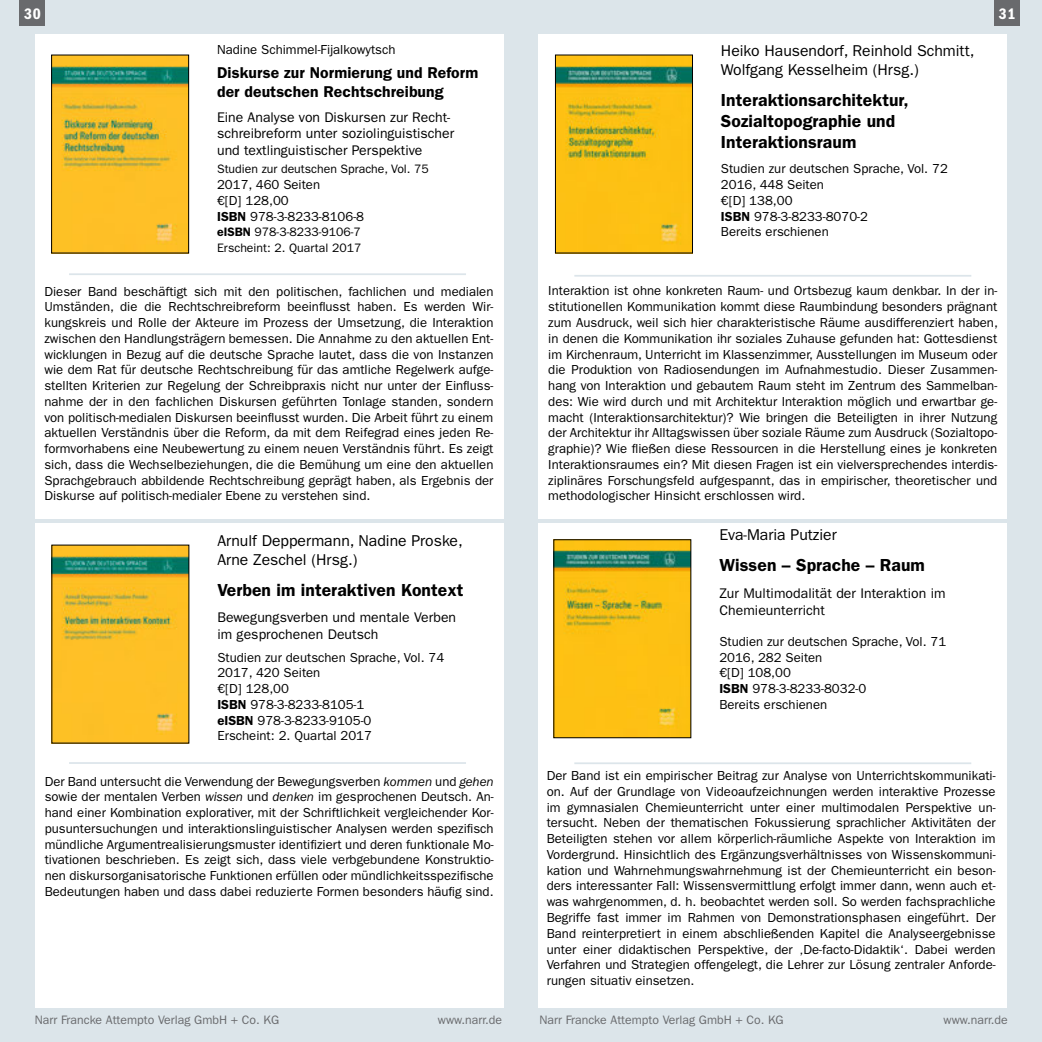
<style>
.page{position:relative;width:1042px;height:1042px;background:#fff}
.page>*{position:absolute;margin:0;border:0;box-sizing:border-box;transform-origin:0 0}
.t1{font:600 17.5px/21px "ITC Franklin Gothic Std";letter-spacing:.005em;color:#000}
.t2{font:15.75px/18.9px "ITC Franklin Gothic Std";color:#000}
.t3{font:600 15.75px/18.9px "ITC Franklin Gothic Std";letter-spacing:.005em;color:#000}
.t4{font:15.75px "ITC Franklin Gothic Std Dm Cd";color:#fff}
.t5{font:14px/16.8px "ITC Franklin Gothic Std";color:#000}
.t6{font:13.12px/15.8px "ITC Franklin Gothic Std";color:#000}
.t7{font:12.25px "ITC Franklin Gothic Std";color:#696a6d}
.t8{font:12.25px/15.8px "ITC Franklin Gothic Std";color:#000}
.s1{font-weight:600}
.s2{font-style:italic}
</style>
<div class="page">
<div style="left:0;top:0;width:521px;height:1042px;background:#dce5ea"></div>
<div style="left:521px;top:0;width:521px;height:1042px;background:#dce5ea"></div>
<div style="left:538px;top:523px;width:469px;height:484px;background:#fff"></div>
<div style="left:538px;top:35px;width:469px;height:483px;background:#fff"></div>
<div style="left:35px;top:523px;width:469px;height:484px;background:#fff"></div>
<div style="left:35px;top:35px;width:469px;height:484px;background:#fff"></div>
<div style="left:20px;top:0;width:25px;height:26px;background:#696a6d"></div>
<div style="left:994px;top:0;width:26px;height:26px;background:#696a6d"></div>
<hr style="left:69px;top:273px;width:397px;height:2px;background:#dce5ea">
<hr style="left:69px;top:762px;width:397px;height:2px;background:#dce5ea">
<hr style="left:574px;top:275px;width:397px;height:2px;background:#dce5ea">
<hr style="left:574px;top:762px;width:397px;height:2px;background:#dce5ea">
<img style="left:555px;top:541px;width:134px;height:195px">
<img style="left:557px;top:57px;width:134px;height:194px">
<div style="left:555px;top:55px;width:138px;height:198px;border:1px solid #000"></div>
<img style="left:54px;top:547px;width:133px;height:194px">
<img style="left:53px;top:57px;width:134px;height:194px">
<div style="left:51px;top:55px;width:138px;height:198px;border:1px solid #000"></div>
<p class="t4" style="left:24px;top:5px;width:18px">30</p>
<p class="t4" style="left:999px;top:5px;width:18px">31</p>
<p class="t6" style="left:217px;top:42px;width:180px">Nadine Schimmel-Fijalkowytsch</p>
<p class="t3" style="left:217px;top:64px;width:263px">Diskurse zur Normierung und Reform der deutschen Rechtschreibung</p>
<p class="t5" style="left:217px;top:108px;width:239px">Eine Analyse von Diskursen zur Recht&shy;schreibreform unter soziolinguistischer und textlinguistischer Perspektive</p>
<p class="t8" style="left:217px;top:161px;width:213px">Studien zur deutschen Sprache, Vol. 75</p>
<p class="t6" style="left:217px;top:177px;width:148px">2017, 460 Seiten<br>€[D] 128,00<br><span class="s1">ISBN</span> 978-3-8233-8106-8</p>
<p class="t8" style="left:217px;top:224px;width:146px"><span class="s1">eISBN</span> 978-3-8233-9106-7<br>Erscheint: 2. Quartal 2017</p>
<p class="t6" style="left:44px;top:283px;width:450px;text-align:justify">Dieser Band beschäftigt sich mit den politischen, fachlichen und medialen Umständen, die die Rechtschreibreform beeinflusst haben. Es werden Wir&shy;kungskreis und Rolle der Akteure im Prozess der Umsetzung, die Interaktion zwischen den Handlungsträgern bemessen. Die Annahme zu den aktuellen Ent&shy;wicklungen in Bezug auf die deutsche Sprache lautet, dass die von Instanzen wie dem Rat für deutsche Rechtschreibung für das amtliche Regelwerk aufge&shy;stellten Kriterien zur Regelung der Schreibpraxis nicht nur unter der Einfluss&shy;nahme der in den fachlichen Diskursen geführten Tonlage standen, sondern von politisch-medialen Diskursen beeinflusst wurden. Die Arbeit führt zu einem aktuellen Verständnis über die Reform, da mit dem Reifegrad eines jeden Re&shy;formvorhabens eine Neubewertung zu einem neuen Verständnis führt. Es zeigt sich, dass die Wechselbeziehungen, die die Bemühung um eine den aktuellen Sprachgebrauch abbildende Rechtschreibung geprägt haben, als Ergebnis der Diskurse auf politisch-medialer Ebene zu verstehen sind.</p>
<p class="t2" style="left:217px;top:531px;width:247px">Arnulf Deppermann, Nadine Proske,<br>Arne Zeschel (Hrsg.)</p>
<h1 class="t1" style="left:217px;top:579px;width:248px">Verben im interaktiven Kontext</h1>
<p class="t5" style="left:217px;top:609px;width:240px">Bewegungsverben und mentale Verben im gesprochenen Deutsch</p>
<p class="t6" style="left:217px;top:649px;width:228px">Studien zur deutschen Sprache, Vol. 74<br>2017, 420 Seiten<br>€[D] 128,00<br><span class="s1">ISBN</span> 978-3-8233-8105-1<br><span class="s1">eISBN</span> 978-3-8233-9105-0<br>Erscheint: 2. Quartal 2017</p>
<p class="t6" style="left:45px;top:773px;width:450px;text-align:justify">Der Band untersucht die Verwendung der Bewegungsverben <span class="s2">kommen</span> und <span class="s2">gehen </span>sowie der mentalen Verben <span class="s2">wissen</span> und <span class="s2">denken</span> im gesprochenen Deutsch. An&shy;hand einer Kombination explorativer, mit der Schriftlichkeit vergleichender Kor&shy;pusuntersuchungen und interaktionslinguistischer Analysen werden spezifisch mündliche Argumentrealisierungsmuster identifiziert und deren funktionale Mo&shy;tivationen beschrieben. Es zeigt sich, dass viele verbgebundene Konstruktio&shy;nen diskursorganisatorische Funktionen erfüllen oder mündlichkeitsspezifische Bedeutungen haben und dass dabei reduzierte Formen besonders häufig sind.</p>
<p class="t2" style="left:721px;top:41px;width:255px">Heiko Hausendorf, Reinhold Schmitt,<br>Wolfgang Kesselheim (Hrsg.)</p>
<h1 class="t1" style="left:721px;top:89px;width:189px">Interaktionsarchitektur,<br>Sozialtopographie und<br>Interaktionsraum</h1>
<p class="t6" style="left:721px;top:161px;width:228px">Studien zur deutschen Sprache, Vol. 72<br>2016, 448 Seiten<br>€[D] 138,00<br><span class="s1">ISBN</span> 978-3-8233-8070-2<br>Bereits erschienen</p>
<p class="t6" style="left:548px;top:283px;width:451px;text-align:justify">Interaktion ist ohne konkreten Raum- und Ortsbezug kaum denkbar. In der in&shy;stitutionellen Kommunikation kommt diese Raumbindung besonders prägnant zum Ausdruck, weil sich hier charakteristische Räume ausdifferenziert haben, in denen die Kommunikation ihr soziales Zuhause gefunden hat: Gottesdienst im Kirchenraum, Unterricht im Klassenzimmer, Ausstellungen im Museum oder die Produktion von Radiosendungen im Aufnahmestudio. Dieser Zusammen&shy;hang von Interaktion und gebautem Raum steht im Zentrum des Sammelban&shy;des: Wie wird durch und mit Architektur Interaktion möglich und erwartbar ge&shy;macht (Interaktionsarchitektur)? Wie bringen die Beteiligten in ihrer Nutzung der Architektur ihr Alltagswissen über soziale Räume zum Ausdruck (Sozialtopo&shy;graphie)? Wie fließen diese Ressourcen in die Herstellung eines je konkreten Interaktionsraumes ein? Mit diesen Fragen ist ein vielversprechendes interdis&shy;ziplinäres Forschungsfeld aufgespannt, das in empirischer, theoretischer und methodologischer Hinsicht erschlossen wird.</p>
<p class="t2" style="left:719px;top:526px;width:119px">Eva-Maria Putzier</p>
<h1 class="t1" style="left:719px;top:555px;width:207px">Wissen – Sprache – Raum</h1>
<p class="t5" style="left:719px;top:585px;width:228px">Zur Multimodalität der Interaktion im<br>Chemieunterricht</p>
<p class="t6" style="left:719px;top:634px;width:228px">Studien zur deutschen Sprache, Vol. 71<br>2016, 282 Seiten<br>€[D] 108,00<br><span class="s1">ISBN</span> 978-3-8233-8032-0<br>Bereits erschienen</p>
<p class="t6" style="left:547px;top:768px;width:450px;text-align:justify">Der Band ist ein empirischer Beitrag zur Analyse von Unterrichtskommunikati&shy;on. Auf der Grundlage von Videoaufzeichnungen werden interaktive Prozesse im gymnasialen Chemieunterricht unter einer multimodalen Perspektive un&shy;tersucht. Neben der thematischen Fokussierung sprachlicher Aktivitäten der Beteiligten stehen vor allem körperlich-räumliche Aspekte von Interaktion im Vordergrund. Hinsichtlich des Ergänzungsverhältnisses von Wissenskommuni&shy;kation und Wahrnehmungswahrnehmung ist der Chemieunterricht ein beson&shy;ders interessanter Fall: Wissensvermittlung erfolgt immer dann, wenn auch et&shy;was wahrgenommen, d. h. beobachtet werden soll. So werden fachsprachliche Begriffe fast immer im Rahmen von Demonstrationsphasen eingeführt. Der Band reinterpretiert in einem abschließenden Kapitel die Analyseergebnisse unter einer didaktischen Perspektive, der ‚De-facto-Didaktik‘. Dabei werden Verfahren und Strategien offengelegt, die Lehrer zur Lösung zentraler Anforde&shy;rungen situativ einsetzen.</p>
<p class="t7" style="left:35px;top:1013px;width:246px">Narr Francke Attempto Verlag GmbH + Co. KG</p>
<p class="t7" style="left:438px;top:1013px;width:66px">www.narr.de</p>
<p class="t7" style="left:539px;top:1013px;width:246px">Narr Francke Attempto Verlag GmbH + Co. KG</p>
<p class="t7" style="left:943px;top:1013px;width:66px">www.narr.de</p>
</div>
